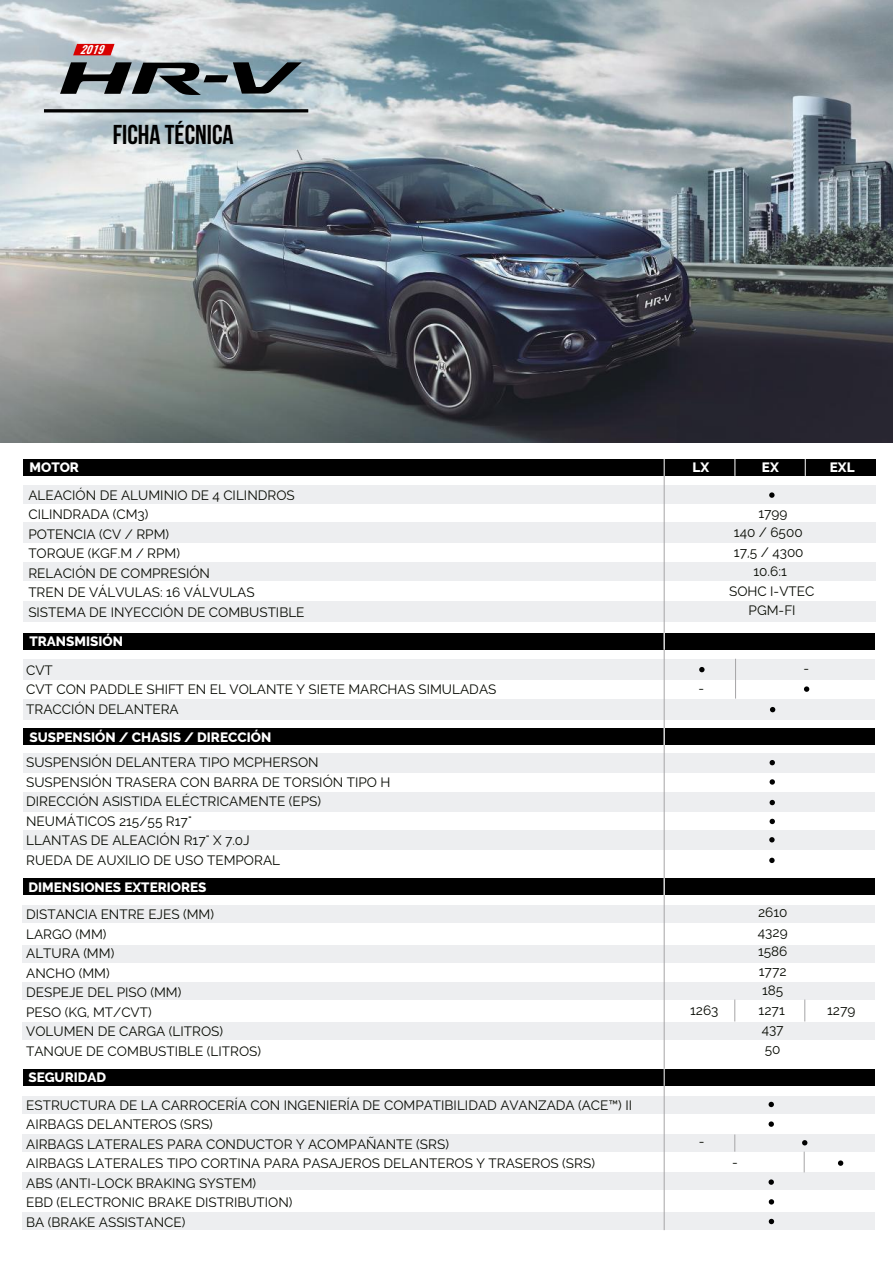
<style>
.page{position:relative;width:893px;height:1263px;background:#fff}
.page>*{position:absolute;margin:0;border:0;box-sizing:border-box;transform-origin:0 0}
.t1{font:700 27.3px "Bebas Neue";color:#000}
.t2{font:13.5px/19.5px "Raleway";color:#050800}
.t3{font:800 13.5px "Raleway";color:#fff}
.t4{font:italic 600 10.95px "Oswald";color:#fff}
</style>
<div class="page">
<div style="left:23px;top:1096px;width:852px;height:17px;background:#edeef0"></div>
<div style="left:23px;top:1134px;width:852px;height:17px;background:#edeef0"></div>
<div style="left:23px;top:1173px;width:852px;height:17px;background:#edeef0"></div>
<div style="left:23px;top:1212px;width:852px;height:18px;background:#edeef0"></div>
<img style="left:0;top:0;width:893px;height:443px">
<div style="left:23px;top:905px;width:852px;height:18px;background:#edeef0"></div>
<div style="left:23px;top:945px;width:852px;height:17px;background:#edeef0"></div>
<div style="left:23px;top:982px;width:852px;height:17px;background:#edeef0"></div>
<div style="left:23px;top:1022px;width:852px;height:17px;background:#edeef0"></div>
<div style="left:23px;top:753px;width:851px;height:19px;background:#edeef0"></div>
<div style="left:23px;top:792px;width:851px;height:19px;background:#edeef0"></div>
<div style="left:23px;top:830px;width:851px;height:20px;background:#edeef0"></div>
<div style="left:23px;top:659px;width:851px;height:20px;background:#edeef0"></div>
<div style="left:23px;top:699px;width:851px;height:20px;background:#edeef0"></div>
<div style="left:23px;top:485px;width:852px;height:19px;background:#edeef0"></div>
<div style="left:23px;top:523px;width:852px;height:20px;background:#edeef0"></div>
<div style="left:23px;top:562px;width:852px;height:18px;background:#edeef0"></div>
<div style="left:23px;top:601px;width:852px;height:20px;background:#edeef0"></div>
<div style="left:23px;top:459px;width:852px;height:17px;background:#000"></div>
<div style="left:23px;top:633px;width:851px;height:17px;background:#000"></div>
<div style="left:23px;top:878px;width:851px;height:17px;background:#000"></div>
<div style="left:23px;top:728px;width:851px;height:17px;background:#000"></div>
<svg style="left:664px;top:459px;width:1px;height:17px"></svg>
<svg style="left:699px;top:667px;width:6px;height:5px"></svg>
<svg style="left:770px;top:819px;width:5px;height:5px"></svg>
<svg style="left:770px;top:800px;width:5px;height:5px"></svg>
<svg style="left:770px;top:760px;width:5px;height:5px"></svg>
<svg style="left:770px;top:779px;width:5px;height:6px"></svg>
<svg style="left:769px;top:837px;width:6px;height:5px"></svg>
<svg style="left:769px;top:858px;width:6px;height:5px"></svg>
<hr style="left:664px;top:476px;width:1px;height:754px;background:#a5a4a6">
<svg style="left:804px;top:686px;width:5px;height:6px"></svg>
<svg style="left:770px;top:707px;width:5px;height:5px"></svg>
<div style="left:23px;top:1069px;width:851px;height:17px;background:#000"></div>
<svg style="left:769px;top:492px;width:5px;height:6px"></svg>
<svg style="left:802px;top:1140px;width:5px;height:5px"></svg>
<svg style="left:768px;top:1102px;width:6px;height:5px"></svg>
<svg style="left:768px;top:1121px;width:6px;height:6px"></svg>
<svg style="left:838px;top:1160px;width:5px;height:6px"></svg>
<svg style="left:768px;top:1179px;width:6px;height:6px"></svg>
<svg style="left:769px;top:1219px;width:5px;height:5px"></svg>
<svg style="left:769px;top:1199px;width:5px;height:5px"></svg>
<svg style="left:664px;top:1068px;width:1px;height:18px"></svg>
<svg style="left:734px;top:459px;width:1px;height:17px"></svg>
<svg style="left:805px;top:459px;width:1px;height:17px"></svg>
<svg style="left:734px;top:999px;width:1px;height:22px"></svg>
<svg style="left:734px;top:1134px;width:1px;height:18px"></svg>
<svg style="left:804px;top:1152px;width:1px;height:20px"></svg>
<svg style="left:804px;top:999px;width:1px;height:22px"></svg>
<svg style="left:664px;top:728px;width:1px;height:17px"></svg>
<svg style="left:664px;top:878px;width:1px;height:17px"></svg>
<svg style="left:664px;top:633px;width:1px;height:17px"></svg>
<hr style="left:735px;top:659px;width:1px;height:40px;background:#a5a4a6">
<hr style="left:44px;top:109px;width:264px;height:3px;background:#020202">
<svg style="left:60px;top:62px;width:242px;height:33px;background:#606a6f"></svg>
<svg style="left:73px;top:44px;width:42px;height:11px"></svg>
<p class="t4" style="left:80px;top:42px;width:29px">2019</p>
<h1 class="t1" style="left:113px;top:120px;width:122px">FICHA TÉCNICA</h1>
<p class="t3" style="left:29px;top:459px;width:51px">MOTOR</p>
<p class="t2" style="left:28px;top:485px;width:278px">ALEACIÓN DE ALUMINIO DE 4 CILINDROS<br>CILINDRADA (CM3)<br>POTENCIA (CV / RPM)<br>TORQUE (KGF.M / RPM)<br>RELACIÓN DE COMPRESIÓN<br>TREN DE VÁLVULAS: 16 VÁLVULAS<br>SISTEMA DE INYECCIÓN DE COMBUSTIBLE</p>
<p class="t3" style="left:29px;top:634px;width:95px">TRANSMISIÓN</p>
<p class="t2" style="left:26px;top:660px;width:472px">CVT<br>CVT CON PADDLE SHIFT EN EL VOLANTE Y SIETE MARCHAS SIMULADAS<br>TRACCIÓN DELANTERA</p>
<p class="t3" style="left:29px;top:730px;width:243px">SUSPENSIÓN / CHASIS / DIRECCIÓN</p>
<p class="t2" style="left:26px;top:753px;width:366px">SUSPENSIÓN DELANTERA TIPO MCPHERSON SUSPENSIÓN TRASERA CON BARRA DE TORSIÓN TIPO H DIRECCIÓN ASISTIDA ELÉCTRICAMENTE (EPS)<br>NEUMÁTICOS 215/55 R17"<br>LLANTAS DE ALEACIÓN R17" X 7.0J<br>RUEDA DE AUXILIO DE USO TEMPORAL</p>
<p class="t3" style="left:28px;top:880px;width:180px">DIMENSIONES EXTERIORES</p>
<p class="t2" style="left:26px;top:904px;width:236px">DISTANCIA ENTRE EJES (MM)<br>LARGO (MM)<br>ALTURA (MM)<br>ANCHO (MM)<br>DESPEJE DEL PISO (MM)<br>PESO (KG, MT/CVT)<br>VOLUMEN DE CARGA (LITROS)<br>TANQUE DE COMBUSTIBLE (LITROS)</p>
<p class="t3" style="left:28px;top:1070px;width:79px">SEGURIDAD</p>
<p class="t2" style="left:26px;top:1095px;width:607px">ESTRUCTURA DE LA CARROCERÍA CON INGENIERÍA DE COMPATIBILIDAD AVANZADA (ACE™) II AIRBAGS DELANTEROS (SRS)<br>AIRBAGS LATERALES PARA CONDUCTOR Y ACOMPAÑANTE (SRS)<br>AIRBAGS LATERALES TIPO CORTINA PARA PASAJEROS DELANTEROS Y TRASEROS (SRS)<br>ABS (ANTI-LOCK BRAKING SYSTEM)<br>EBD (ELECTRONIC BRAKE DISTRIBUTION)<br>BA (BRAKE ASSISTANCE)</p>
<p class="t3" style="left:692px;top:460px;width:18px">LX</p>
<p class="t3" style="left:762px;top:460px;width:18px">EX</p>
<p class="t3" style="left:830px;top:460px;width:26px">EXL</p>
<p class="t2" style="left:729px;top:503px;width:87px;text-align:center">1799<br>140 / 6500<br>17,5 / 4300<br>10.6:1<br>SOHC I-VTEC<br>PGM-FI</p>
<p class="t2" style="left:699px;top:678px;width:7px">-</p>
<p class="t2" style="left:803px;top:658px;width:7px">-</p>
<p class="t2" style="left:758px;top:903px;width:31px;text-align:center">2610<br>4329<br>1586<br>1772<br>185</p>
<p class="t2" style="left:690px;top:1000px;width:30px">1263</p>
<p class="t2" style="left:759px;top:1000px;width:28px">1271</p>
<p class="t2" style="left:827px;top:1000px;width:30px">1279</p>
<p class="t2" style="left:762px;top:1019px;width:23px">437<br>50</p>
<p class="t2" style="left:699px;top:1132px;width:7px">-</p>
<p class="t2" style="left:732px;top:1152px;width:7px">-</p>
</div>
